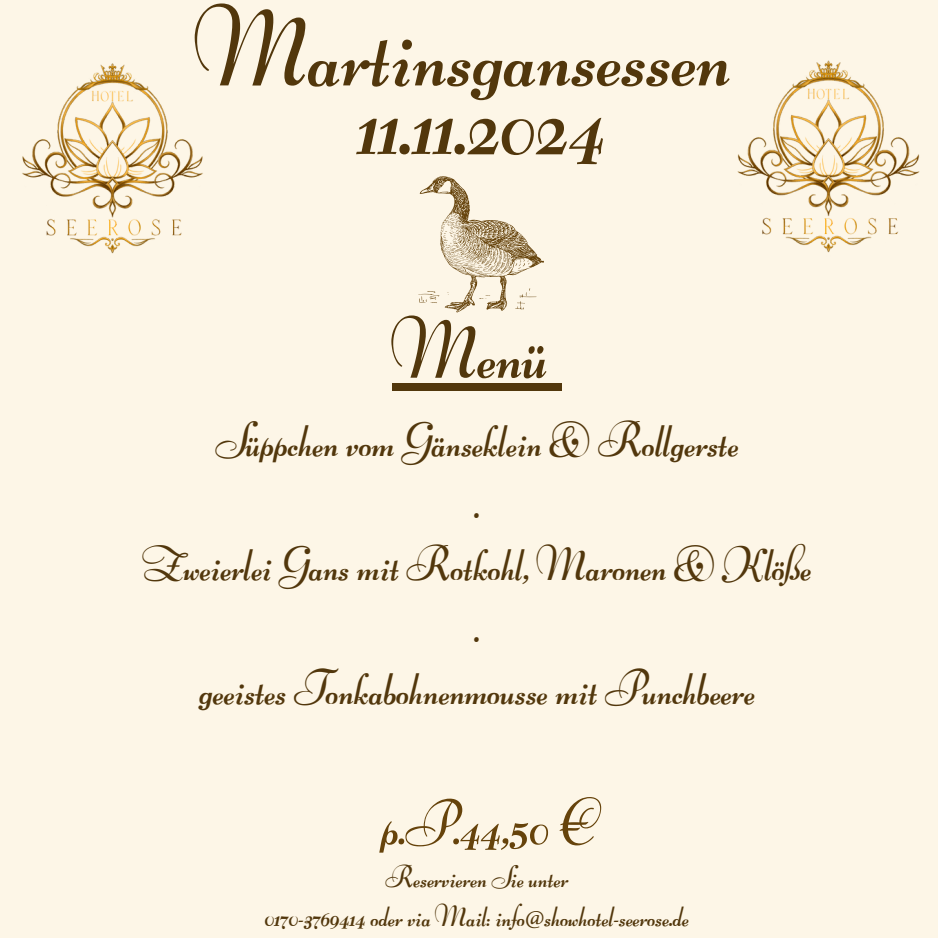
<style>
.page{position:relative;width:938px;height:938px;background:#fff}
.page>*{position:absolute;margin:0;border:0;box-sizing:border-box;transform-origin:0 0}
.t1{font:102.5px "Lucien Schoenschriftv CAT";color:#52370c}
.t2{font:77.75px "Lucien Schoenschriftv CAT";color:#52370c}
.t3{font:57.75px "Lucien Schoenschriftv CAT";color:#66430b}
.t4{font:44.75px/62px "Lucien Schoenschriftv CAT";color:#52370c;text-align:center}
.t5{font:28.25px "Lucien Schoenschriftv CAT";color:#52370c}
</style>
<div class="page">
<div style="left:0;top:0;width:938px;height:937px;background:#fdf6e7"></div>
<svg style="left:418px;top:176px;width:125px;height:136px"></svg>
<img style="left:22px;top:63px;width:181px;height:191px">
<img style="left:737px;top:60px;width:183px;height:193px">
<div style="left:392px;top:383px;width:155px;height:8px;background:#52370c"></div>
<div style="left:547px;top:383px;width:14px;height:8px;background:#52370c"></div>
<h1 class="t1" style="left:196px;top:8px;width:536px">Martinsgansessen</h1>
<p class="t1" style="left:357px;top:77px;width:250px">11.11.2024</p>
<p class="t2" style="left:392px;top:319px;width:157px">Menü</p>
<p class="t4" style="left:142px;top:414px;width:670px">Süppchen vom Gänseklein &amp; Rollgerste<br>.<br>Zweierlei Gans mit Rotkohl, Maronen &amp; Klöße .<br>geeistes Tonkabohnenmousse mit Punchbeere</p>
<h3 class="t3" style="left:380px;top:801px;width:202px">p.P.44,50 €</h3>
<h1 class="t5" style="left:385px;top:866px;width:184px">Reservieren Sie unter</h1>
<p class="t5" style="left:265px;top:904px;width:425px">0170-3769414 oder via Mail: info@showhotel-seerose.de</p>
</div>
